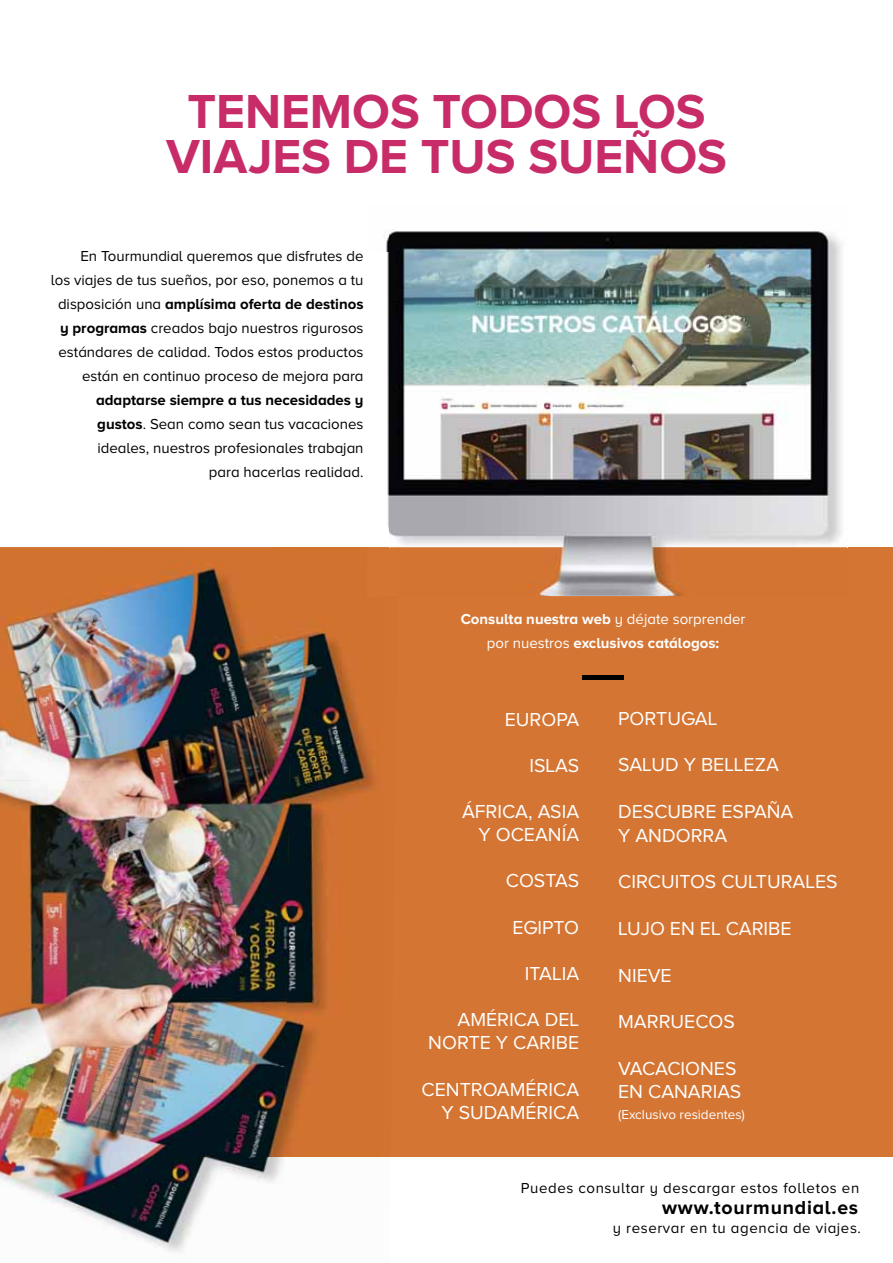
<style>
.page{position:relative;width:893px;height:1263px;background:#fff}
.page>*{position:absolute;margin:0;border:0;box-sizing:border-box;transform-origin:0 0}
.t1{font:700 49.5px/45px "Proxima Nova A";color:#c72c69;text-align:center}
.t2{font:19.5px/23.1px "Proxima Nova A";color:#fff;text-align:right}
.t3{font:700 19.5px "Proxima Nova A";letter-spacing:.04em;color:#000}
.t4{font:15px/24px "Proxima Nova A";color:#000;text-align:right}
.t5{font:15px "Proxima Nova A";letter-spacing:.04em;color:#000}
.t6{font:700 15px/24px "Proxima Nova A";color:#fff;text-align:center}
.t7{font:13.5px "Proxima Nova";color:#fff}
.s1{font-weight:700}
.s2{font-weight:400}
</style>
<div class="page">
<div style="left:0;top:547px;width:893px;height:610px;background:#d47533"></div>
<img style="left:387px;top:253px;width:2px;height:277px">
<img style="left:389px;top:231px;width:458px;height:365px">
<hr style="left:582px;top:675px;width:42px;height:4px;background:#000">
<img style="left:389px;top:549px;width:10px;height:47px">
<img style="left:0;top:1157px;width:284px;height:95px">
<img style="left:0;top:570px;width:284px;height:210px">
<img style="left:284px;top:620px;width:98px;height:537px">
<img style="left:0;top:780px;width:290px;height:220px">
<img style="left:0;top:995px;width:287px;height:162px">
<h1 class="t1" style="left:166px;top:95px;width:562px">TENEMOS TODOS LOS<br>VIAJES DE TUS SUEÑOS</h1>
<p class="t4" style="left:51px;top:246px;width:314px">En Tourmundial queremos que disfrutes de<br>los viajes de tus sueños, por eso, ponemos a tu disposición una <span class="s1">amplísima oferta de destinos y programas</span> creados bajo nuestros rigurosos estándares de calidad. Todos estos productos están en continuo proceso de mejora para</p>
<p class="t4" style="left:96px;top:390px;width:269px"><span class="s1">adaptarse siempre a tus necesidades y gustos</span>. Sean como sean tus vacaciones ideales, nuestros profesionales trabajan para hacerlas realidad.</p>
<p class="t6" style="left:461px;top:609px;width:286px">Consulta nuestra web <span class="s2">y déjate sorprender por nuestros</span> exclusivos catálogos:</p>
<h2 class="t2" style="left:505px;top:710px;width:76px">EUROPA</h2>
<h2 class="t2" style="left:529px;top:756px;width:51px">ISLAS</h2>
<h2 class="t2" style="left:462px;top:802px;width:119px">ÁFRICA, ASIA<br>Y OCEANÍA</h2>
<h2 class="t2" style="left:506px;top:872px;width:75px">COSTAS</h2>
<h2 class="t2" style="left:513px;top:918px;width:68px">EGIPTO</h2>
<h2 class="t2" style="left:525px;top:964px;width:56px">ITALIA</h2>
<h2 class="t2" style="left:428px;top:1010px;width:152px">AMÉRICA DEL<br>NORTE Y CARIBE</h2>
<h2 class="t2" style="left:422px;top:1080px;width:159px">CENTROAMÉRICA<br>Y SUDAMÉRICA</h2>
<h2 class="t2" style="left:618px;top:709px;width:101px">PORTUGAL</h2>
<h2 class="t2" style="left:618px;top:756px;width:162px">SALUD Y BELLEZA</h2>
<h2 class="t2" style="left:618px;top:802px;width:177px;text-align:left">DESCUBRE ESPAÑA<br>Y ANDORRA</h2>
<h2 class="t2" style="left:618px;top:873px;width:221px">CIRCUITOS CULTURALES</h2>
<h2 class="t2" style="left:618px;top:919px;width:175px">LUJO EN EL CARIBE</h2>
<h2 class="t2" style="left:618px;top:966px;width:55px">NIEVE</h2>
<h2 class="t2" style="left:618px;top:1013px;width:118px">MARRUECOS</h2>
<h2 class="t2" style="left:618px;top:1059px;width:125px;text-align:left">VACACIONES<br>EN CANARIAS</h2>
<p class="t7" style="left:618px;top:1106px;width:128px">(Exclusivo residentes)</p>
<p class="t5" style="left:521px;top:1183px;width:340px">Puedes consultar y descargar estos folletos en</p>
<h2 class="t3" style="left:662px;top:1201px;width:198px">www.tourmundial.es</h2>
<p class="t5" style="left:613px;top:1223px;width:250px">y reservar en tu agencia de viajes.</p>
</div>
